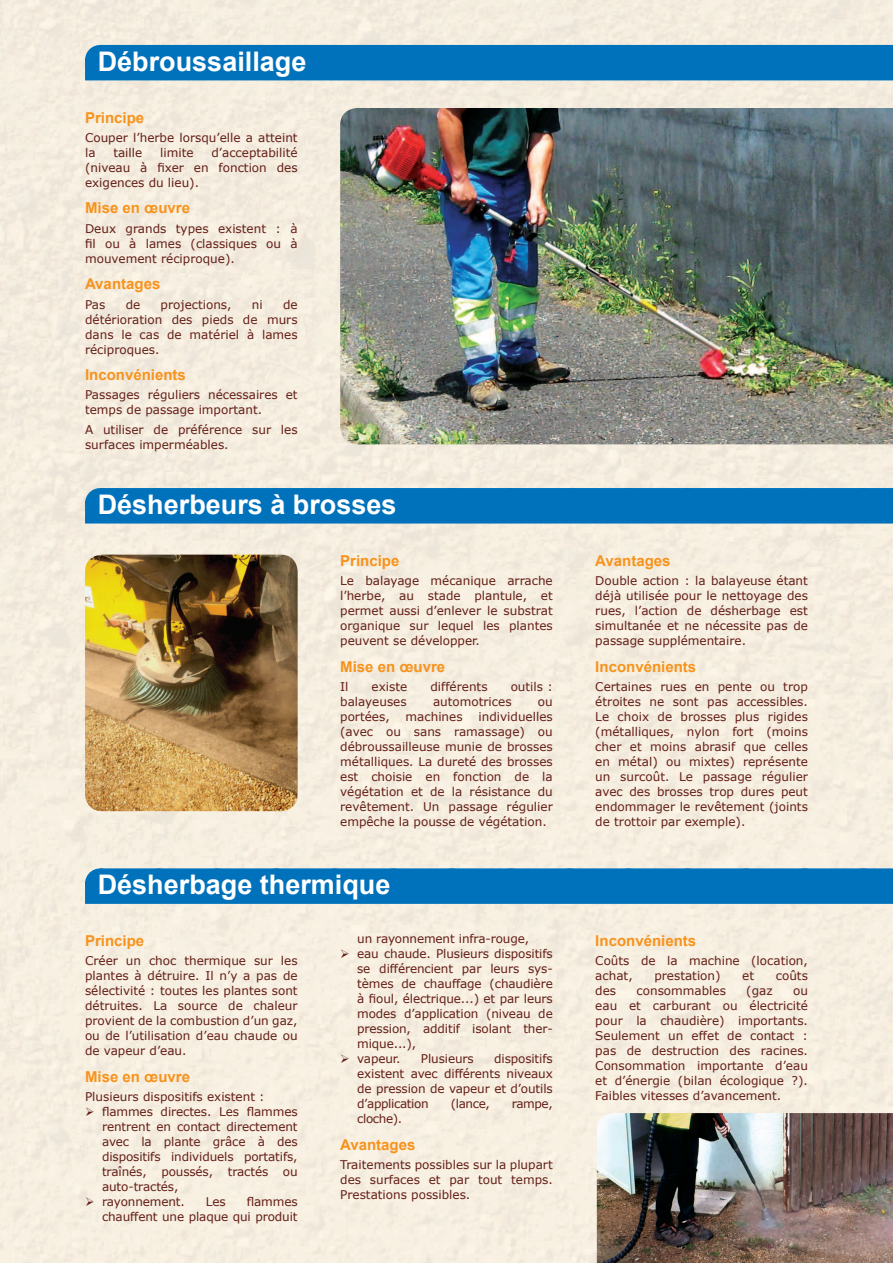
<style>
.page{position:relative;width:893px;height:1263px;background:#f5eee0}
.page>*{position:absolute;margin:0;border:0;box-sizing:border-box;transform-origin:0 0}
.t1{font:700 27px "Arial";color:#fff}
.t2{font:700 15px "Arial";color:#f7931d}
.t3{font:12px/15px "Verdana";color:#641e17;text-align:justify}
</style>
<div class="page">
<div style="left:100px;top:45px;width:793px;height:30px;background:#0072bc"></div>
<div style="left:85px;top:58px;width:808px;height:22px;background:#0072bc"></div>
<div style="left:100px;top:488px;width:793px;height:30px;background:#0072bc"></div>
<svg style="left:164px;top:488px;width:727px;height:1px"></svg>
<div style="left:85px;top:501px;width:808px;height:22px;background:#0072bc"></div>
<div style="left:100px;top:868px;width:793px;height:30px;background:#0072bc"></div>
<svg style="left:159px;top:868px;width:732px;height:1px"></svg>
<div style="left:85px;top:881px;width:808px;height:23px;background:#0072bc"></div>
<img style="left:597px;top:1113px;width:296px;height:150px">
<img style="left:85px;top:555px;width:213px;height:256px">
<img style="left:340px;top:108px;width:553px;height:336px">
<h1 class="t1" style="left:98px;top:43px;width:210px">Débroussaillage</h1>
<p class="t2" style="left:85px;top:107px;width:61px">Principe</p>
<p class="t3" style="left:85px;top:130px;width:214px">Couper l’herbe lorsqu’elle a atteint la</p>
<p class="t3" style="left:85px;top:145px;width:214px;text-indent:126px">d’acceptabilité (niveau à fixer en fonction des exigences du lieu).</p>
<p class="t2" style="left:85px;top:198px;width:107px">Mise en œuvre</p>
<p class="t3" style="left:85px;top:221px;width:214px">Deux grands types existent : à fil ou à lames (classiques ou à mouvement réciproque).</p>
<p class="t2" style="left:85px;top:274px;width:77px">Avantages</p>
<p class="t3" style="left:85px;top:296px;width:22px">Pas</p>
<p class="t3" style="left:126px;top:296px;width:16px">de</p>
<p class="t3" style="left:161px;top:296px;width:72px">projections,</p>
<p class="t3" style="left:252px;top:296px;width:12px">ni</p>
<p class="t3" style="left:113px;top:145px;width:30px">taille</p>
<p class="t3" style="left:160px;top:145px;width:35px">limite</p>
<p class="t3" style="left:85px;top:296px;width:214px;text-indent:198px">de détérioration des pieds de murs dans le cas de matériel à lames réciproques.</p>
<p class="t2" style="left:85px;top:365px;width:102px">Inconvénients</p>
<p class="t3" style="left:85px;top:387px;width:214px">Passages réguliers nécessaires et temps de passage important.</p>
<p class="t3" style="left:85px;top:421px;width:214px">A utiliser de préférence sur les surfaces imperméables.</p>
<h1 class="t1" style="left:98px;top:486px;width:300px">Désherbeurs à brosses</h1>
<p class="t2" style="left:340px;top:550px;width:61px">Principe</p>
<p class="t3" style="left:340px;top:573px;width:214px">Le balayage mécanique arrache l’herbe, au stade plantule, et permet aussi d’enlever le substrat organique sur lequel les plantes peuvent se développer.</p>
<p class="t2" style="left:340px;top:656px;width:107px">Mise en œuvre</p>
<p class="t3" style="left:340px;top:679px;width:10px">Il</p>
<p class="t3" style="left:372px;top:679px;width:37px">existe</p>
<p class="t3" style="left:430px;top:679px;width:59px">différents</p>
<p class="t3" style="left:511px;top:679px;width:44px">outils :</p>
<p class="t3" style="left:340px;top:694px;width:68px">balayeuses</p>
<p class="t3" style="left:433px;top:694px;width:80px">automotrices</p>
<p class="t3" style="left:538px;top:694px;width:16px">ou</p>
<p class="t3" style="left:340px;top:709px;width:51px">portées,</p>
<p class="t3" style="left:406px;top:709px;width:59px">machines</p>
<p class="t3" style="left:340px;top:709px;width:214px;text-indent:138px">individuelles (avec ou sans ramassage) ou débroussailleuse munie de brosses métalliques. La dureté des brosses est choisie en fonction de la végétation et de la résistance du revêtement. Un passage régulier empêche la pousse de végétation.</p>
<h1 class="t1" style="left:98px;top:867px;width:294px">Désherbage thermique</h1>
<p class="t2" style="left:85px;top:931px;width:61px">Principe</p>
<p class="t3" style="left:85px;top:953px;width:214px">Créer un choc thermique sur les plantes à détruire. Il n’y a pas de sélectivité : toutes les plantes sont détruites. La source de chaleur provient de la combustion d’un gaz, ou de l’utilisation d’eau chaude ou de vapeur d’eau.</p>
<p class="t2" style="left:85px;top:1067px;width:107px">Mise en œuvre</p>
<p class="t3" style="left:85px;top:1089px;width:181px">Plusieurs dispositifs existent :</p>
<p class="t3" style="left:102px;top:1104px;width:197px;text-indent:-17px">➢ flammes directes. Les flammes rentrent en contact directement avec la plante grâce à des dispositifs individuels portatifs, traînés, poussés, tractés ou auto-tractés,</p>
<p class="t3" style="left:85px;top:1194px;width:101px">➢ rayonnement.</p>
<p class="t3" style="left:206px;top:1194px;width:21px">Les</p>
<p class="t3" style="left:357px;top:931px;width:173px">un rayonnement infra-rouge,</p>
<p class="t3" style="left:357px;top:946px;width:197px;text-indent:-17px">➢ eau chaude. Plusieurs dispositifs se différencient par leurs sys&shy;tèmes de chauffage (chaudière à fioul, électrique...) et par leurs modes d’application (niveau de pression, additif isolant ther&shy;mique...),</p>
<p class="t3" style="left:340px;top:1051px;width:62px">➢ vapeur.</p>
<p class="t3" style="left:421px;top:1051px;width:54px">Plusieurs</p>
<p class="t3" style="left:357px;top:1051px;width:197px;text-indent:137px">dispositifs existent avec différents niveaux de pression de vapeur et d’outils d’application</p>
<p class="t3" style="left:451px;top:1096px;width:41px">(lance,</p>
<p class="t3" style="left:512px;top:1096px;width:42px">rampe,</p>
<p class="t3" style="left:357px;top:1111px;width:47px">cloche).</p>
<p class="t2" style="left:340px;top:1134px;width:77px">Avantages</p>
<p class="t3" style="left:340px;top:1157px;width:214px">Traitements possibles sur la plupart des surfaces et par tout temps.<br>Prestations possibles.</p>
<p class="t3" style="left:102px;top:1194px;width:197px;text-align:right">flammes<br>chauffent une plaque qui produit</p>
<p class="t2" style="left:595px;top:550px;width:77px">Avantages</p>
<p class="t3" style="left:595px;top:573px;width:214px">Double action : la balayeuse étant déjà utilisée pour le nettoyage des rues, l’action de désherbage est simultanée et ne nécessite pas de passage supplémentaire.</p>
<p class="t2" style="left:595px;top:656px;width:102px">Inconvénients</p>
<p class="t3" style="left:595px;top:679px;width:214px">Certaines rues en pente ou trop étroites ne sont pas accessibles.<br>Le choix de brosses plus rigides (métalliques, nylon fort (moins cher et moins abrasif que celles en métal) ou mixtes) représente un surcoût. Le passage régulier avec des brosses trop dures peut endommager le revêtement (joints de trottoir par exemple).</p>
<p class="t2" style="left:595px;top:931px;width:102px">Inconvénients</p>
<p class="t3" style="left:595px;top:953px;width:214px">Coûts de la machine (location, achat,</p>
<p class="t3" style="left:654px;top:968px;width:68px">prestation)</p>
<p class="t3" style="left:742px;top:968px;width:13px">et</p>
<p class="t3" style="left:776px;top:968px;width:34px">coûts</p>
<p class="t3" style="left:595px;top:983px;width:22px">des</p>
<p class="t3" style="left:636px;top:983px;width:91px">consommables</p>
<p class="t3" style="left:746px;top:983px;width:28px">(gaz</p>
<p class="t3" style="left:595px;top:983px;width:214px;text-indent:198px">ou eau et carburant ou électricité pour la chaudière) importants.<br>Seulement un effet de contact : pas de destruction des racines.<br>Consommation importante d’eau et d’énergie (bilan écologique ?).<br>Faibles vitesses d’avancement.</p>
</div>
